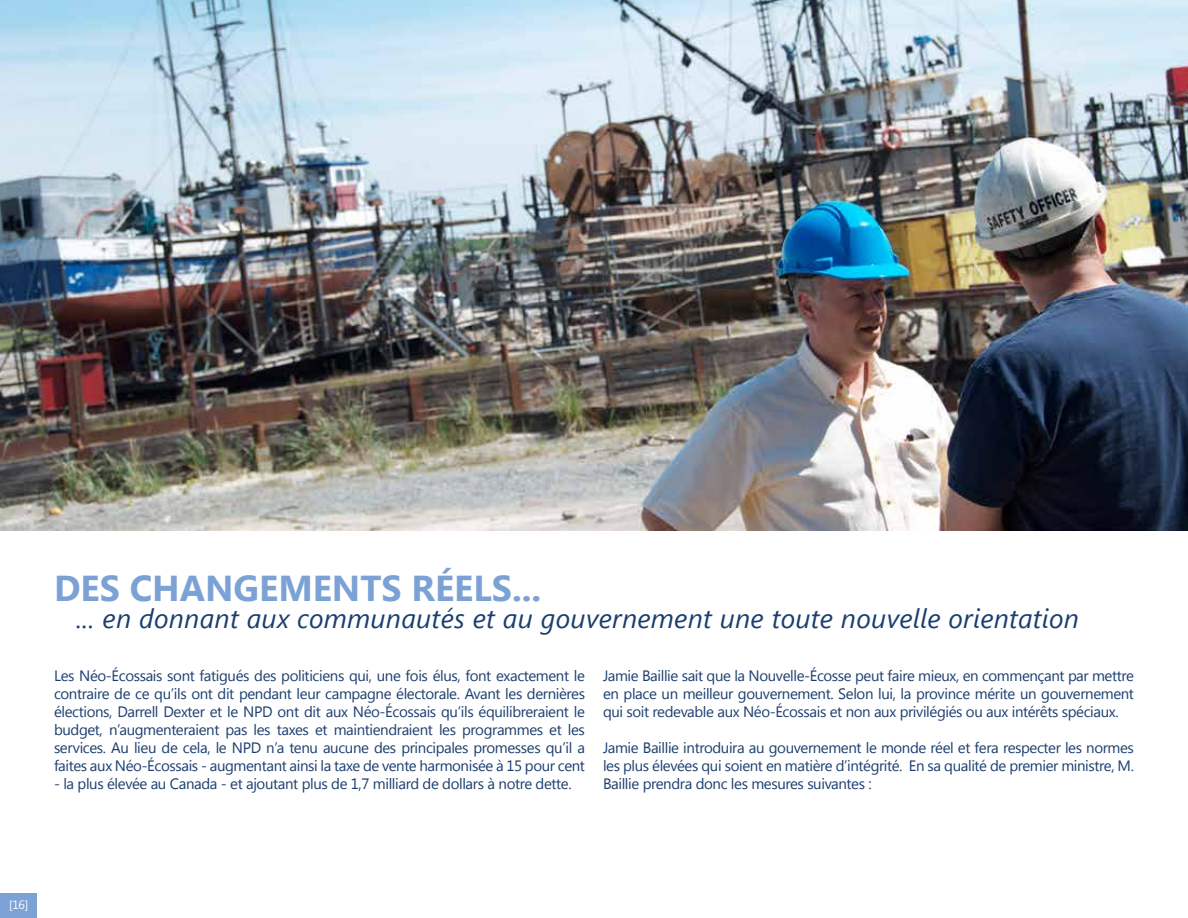
<style>
.page{position:relative;width:1188px;height:918px;background:#fff}
.page>*{position:absolute;margin:0;border:0;box-sizing:border-box;transform-origin:0 0}
.t1{font:700 36px "Segoe UI";color:#7ca2d5}
.t2{font:italic 27px "Segoe UI";letter-spacing:.01em;color:#1b3e6f}
.t3{font:15px/18px "Segoe UI";letter-spacing:-.025em;color:#1b3e6f;text-align:justify}
.t4{font:12px "Segoe UI";color:#fff}
</style>
<div class="page">
<img style="left:0;top:0;width:1188px;height:530px">
<div style="left:0;top:893px;width:37px;height:25px;background:#7ca2d5"></div>
<h1 class="t1" style="left:54px;top:563px;width:489px">DES CHANGEMENTS RÉELS...</h1>
<h2 class="t2" style="left:76px;top:599px;width:1004px">... en donnant aux communautés et au gouvernement une toute nouvelle orientation</h2>
<p class="t3" style="left:54px;top:666px;width:533px">Les Néo-Écossais sont fatigués des politiciens qui, une fois élus, font exactement le contraire de ce qu’ils ont dit pendant leur campagne électorale. Avant les dernières élections, Darrell Dexter et le NPD ont dit aux Néo-Écossais qu’ils équilibreraient le budget, n’augmenteraient pas les taxes et maintiendraient les programmes et les services. Au lieu de cela, le NPD n’a tenu aucune des principales promesses qu’il a faites aux Néo-Écossais - augmentant ainsi la taxe de vente harmonisée à 15 pour cent</p>
<p class="t3" style="left:54px;top:774px;width:519px">- la plus élevée au Canada - et ajoutant plus de 1,7 milliard de dollars à notre dette.</p>
<p class="t3" style="left:603px;top:666px;width:533px">Jamie Baillie sait que la Nouvelle-Écosse peut faire mieux, en commençant par mettre en place un meilleur gouvernement. Selon lui, la province mérite un gouvernement qui soit redevable aux Néo-Écossais et non aux privilégiés ou aux intérêts spéciaux.</p>
<p class="t3" style="left:603px;top:738px;width:533px">Jamie Baillie introduira au gouvernement le monde réel et fera respecter les normes les plus élevées qui soient en matière d’intégrité. En sa qualité de premier ministre, M.<br>Baillie prendra donc les mesures suivantes :</p>
<p class="t4" style="left:9px;top:896px;width:21px">[16]</p>
</div>
